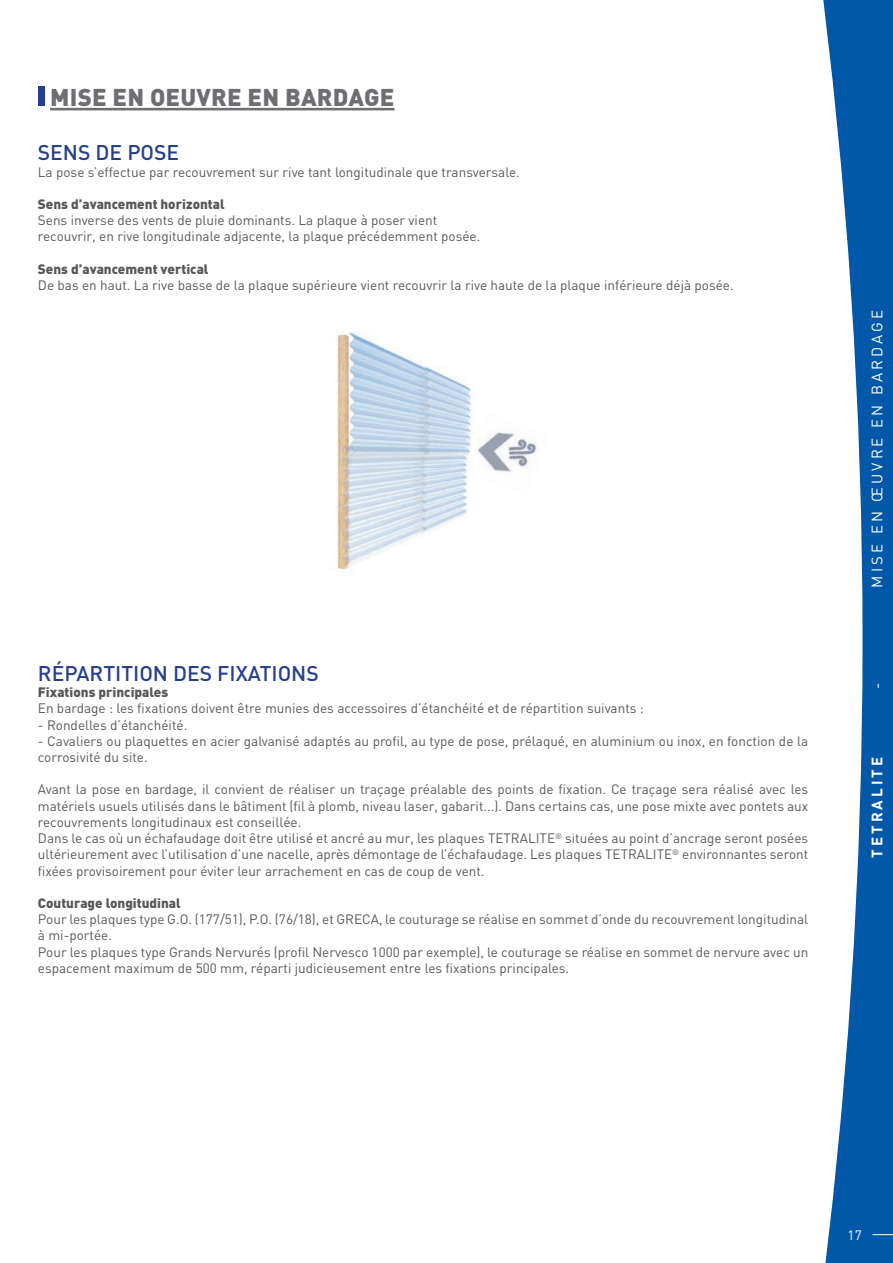
<style>
.page{position:relative;width:893px;height:1263px;background:#fff}
.page>*{position:absolute;margin:0;border:0;box-sizing:border-box;transform-origin:0 0}
.t1{font:900 24px "DIN";letter-spacing:.01em;color:#6d6e71}
.t2{font:500 21px "DIN";color:#253f8e}
.t3{font:15px "DIN";letter-spacing:.2em;color:#fff}
.t4{font:700 15px "DIN";letter-spacing:.2em;color:#fff}
.t5{font:13.5px/16.2px "DIN";color:#57585a}
.t6{font:900 13.5px "DIN";color:#57585a}
.t7{font:13.5px "DIN";color:#fff}
</style>
<div class="page">
<svg style="left:823px;top:0;width:69px;height:1262px;fill:#0157a8"></svg>
<svg style="left:872px;top:1233px;width:20px;height:1px"></svg>
<hr style="left:50px;top:108px;width:344px;height:2px;background:#6d6e71">
<div style="left:38px;top:87px;width:6px;height:19px;background:#253f8e"></div>
<img style="left:477px;top:432px;width:60px;height:40px">
<img style="left:337px;top:332px;width:135px;height:238px">
<img style="left:464px;top:440px;width:8px;height:37px">
<h1 class="t1" style="left:50px;top:87px;width:346px">MISE EN OEUVRE EN BARDAGE</h1>
<h2 class="t2" style="left:38px;top:143px;width:143px">SENS DE POSE</h2>
<p class="t5" style="left:38px;top:164px;width:483px">La pose s’effectue par recouvrement sur rive tant longitudinale que transversale.</p>
<p class="t6" style="left:38px;top:198px;width:188px">Sens d’avancement horizontal</p>
<p class="t5" style="left:38px;top:212px;width:444px">Sens inverse des vents de pluie dominants. La plaque à poser vient recouvrir, en rive longitudinale adjacente, la plaque précédemment posée.</p>
<p class="t6" style="left:38px;top:263px;width:172px">Sens d’avancement vertical</p>
<p class="t5" style="left:38px;top:277px;width:697px">De bas en haut. La rive basse de la plaque supérieure vient recouvrir la rive haute de la plaque inférieure déjà posée.</p>
<h2 class="t2" style="left:38px;top:664px;width:282px">RÉPARTITION DES FIXATIONS</h2>
<p class="t6" style="left:38px;top:686px;width:132px">Fixations principales</p>
<p class="t5" style="left:38px;top:700px;width:607px">En bardage : les fixations doivent être munies des accessoires d’étanchéité et de répartition suivants :</p>
<p class="t5" style="left:38px;top:716px;width:151px">- Rondelles d’étanchéité.</p>
<p class="t5" style="left:38px;top:732px;width:771px">- Cavaliers ou plaquettes en acier galvanisé adaptés au profil, au type de pose, prélaqué, en aluminium ou inox, en fonction de la corrosivité du site.</p>
<p class="t5" style="left:38px;top:781px;width:771px">Avant la pose en bardage, il convient de réaliser un traçage préalable des points de fixation. Ce traçage sera réalisé avec les matériels usuels utilisés dans le bâtiment (fil à plomb, niveau laser, gabarit...). Dans certains cas, une pose mixte avec pontets aux recouvrements longitudinaux est conseillée.<br>Dans le cas où un échafaudage doit être utilisé et ancré au mur, les plaques TETRALITE<sup>®</sup> situées au point d’ancrage seront posées ultérieurement avec l’utilisation d’une nacelle, après démontage de l’échafaudage. Les plaques TETRALITE<sup>®</sup> environnantes seront fixées provisoirement pour éviter leur arrachement en cas de coup de vent.</p>
<p class="t6" style="left:38px;top:897px;width:144px">Couturage longitudinal</p>
<p class="t5" style="left:38px;top:911px;width:771px">Pour les plaques type G.O. (177/51), P.O. (76/18), et GRECA, le couturage se réalise en sommet d’onde du recouvrement longitudinal à mi-portée.<br>Pour les plaques type Grands Nervurés (profil Nervesco 1000 par exemple), le couturage se réalise en sommet de nervure avec un espacement maximum de 500 mm, réparti judicieusement entre les fixations principales.</p>
<p class="t3" style="left:868px;top:587px;width:279px;rotate:-90deg">MISE EN ŒUVRE EN BARDAGE</p>
<p class="t3" style="left:868px;top:689px;width:8px;rotate:-90deg">-</p>
<p class="t4" style="left:868px;top:857px;width:102px;rotate:-90deg">TETRALITE</p>
<p class="t7" style="left:847px;top:1226px;width:16px">17</p>
</div>
